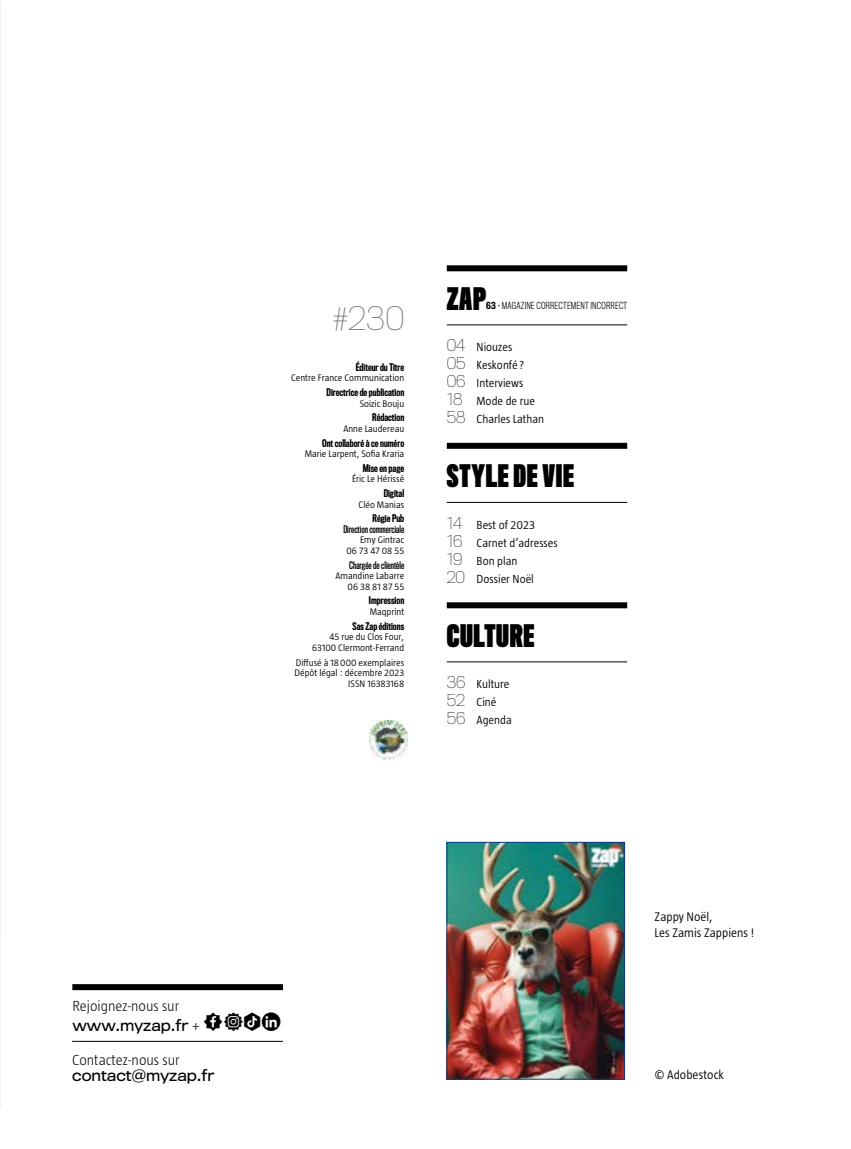
<style>
.page{position:relative;width:851px;height:1149px;background:#fff}
.page>*{position:absolute;margin:0;border:0;box-sizing:border-box;transform-origin:0 0}
.t1{font:100 30px "Titling Gothic FB Normal";color:#706f6f}
.t2{font:700 28.5px "Titling Gothic FB Skyline";letter-spacing:.025em;color:#000}
.t3{font:300 15px "Taz";color:#000}
.t4{font:15px "Titling Gothic FB Normal";color:#000}
.t5{font:300 12.75px/15.8px "Taz";color:#000}
.t6{font:300 12px/18px "Taz";color:#000}
.t7{font:300 9.75px/10.5px "Taz";color:#000;text-align:right}
.t8{font:500 9.75px "Titling Gothic FB Comp";color:#000}
.t9{font:9.75px "Titling Gothic FB Comp Standard";color:#000}
.t10{font:300 9px "Titling Gothic FB Cond";letter-spacing:.02em;color:#000}
.s1{font-weight:500}
.s2{font-family:"Titling Gothic FB Normal";font-weight:100;font-size:15px}
.s3{font-family:"Taz";font-weight:300}
.s4{font-family:"Social Shapes";font-size:16.5px}
</style>
<div class="page">
<div style="left:446px;top:265px;width:181px;height:6px;background:#000"></div>
<hr style="left:446px;top:324px;width:181px;height:1px;background:#000">
<div style="left:446px;top:442px;width:181px;height:6px;background:#000"></div>
<hr style="left:446px;top:502px;width:181px;height:1px;background:#000">
<div style="left:446px;top:602px;width:181px;height:6px;background:#000"></div>
<hr style="left:446px;top:661px;width:181px;height:1px;background:#000">
<svg style="left:72px;top:984px;width:211px;height:5px"></svg>
<hr style="left:72px;top:1040px;width:211px;height:1px;background:#000">
<img style="left:369px;top:720px;width:38px;height:39px">
<img style="left:448px;top:843px;width:174px;height:233px">
<div style="left:446px;top:841px;width:178px;height:237px;border:1px solid #123b82"></div>
<img style="left:0;top:212px;width:1px;height:522px">
<img style="left:0;top:733px;width:1px;height:157px">
<img style="left:0;top:890px;width:1px;height:215px">
<h1 class="t1" style="left:333px;top:301px;width:73px">#230</h1>
<p class="t8" style="left:355px;top:361px;width:50px">Éditeur du Titre</p>
<p class="t7" style="left:291px;top:372px;width:115px">Centre France Communication</p>
<p class="t8" style="left:326px;top:386px;width:79px">Directrice de publication</p>
<p class="t7" style="left:360px;top:398px;width:46px">Soizic Bouju</p>
<p class="t8" style="left:372px;top:412px;width:34px">Rédaction</p>
<p class="t7" style="left:343px;top:423px;width:62px">Anne Laudereau</p>
<p class="t8" style="left:322px;top:437px;width:84px">Ont collaboré à ce numéro</p>
<p class="t7" style="left:305px;top:448px;width:101px">Marie Larpent, Sofia Kraria</p>
<p class="t8" style="left:362px;top:462px;width:43px">Mise en page</p>
<p class="t7" style="left:352px;top:473px;width:54px">Éric Le Hérissé</p>
<p class="t8" style="left:383px;top:487px;width:22px">Digital</p>
<p class="t7" style="left:358px;top:499px;width:47px">Cléo Manias</p>
<p class="t8" style="left:372px;top:513px;width:33px">Régie Pub</p>
<p class="t9" style="left:343px;top:523px;width:62px">Direction commerciale</p>
<p class="t7" style="left:346px;top:534px;width:59px">Emy Gintrac<br>06 73 47 08 55</p>
<p class="t9" style="left:349px;top:559px;width:57px">Chargée de clientèle</p>
<p class="t7" style="left:335px;top:570px;width:70px">Amandine Labarre<br>06 38 81 87 55</p>
<p class="t8" style="left:369px;top:595px;width:37px">Impression</p>
<p class="t7" style="left:370px;top:606px;width:36px">Maqprint</p>
<p class="t8" style="left:352px;top:620px;width:53px">Sas Zap éditions</p>
<p class="t7" style="left:312px;top:631px;width:94px">45 rue du Clos Four,<br>63100 Clermont-Ferrand</p>
<p class="t7" style="left:294px;top:656px;width:111px">Diffusé à 18000 exemplaires<br>Dépôt légal : décembre 2023<br>ISSN 16383168</p>
<h2 class="t2" style="left:446px;top:282px;width:41px">ZAP</h2>
<p class="t10" style="left:486px;top:300px;width:142px"><span class="s1">63</span> • MAGAZINE CORRECTEMENT INCORRECT</p>
<p class="t6" style="left:446px;top:338px;width:99px"><span class="s2">04</span> Niouzes<br><span class="s2">05</span> Keskonfé ?<br><span class="s2">06</span> Interviews<br><span class="s2">18</span> Mode de rue<br><span class="s2">58</span> Charles Lathan</p>
<h2 class="t2" style="left:446px;top:459px;width:128px">STYLE DE VIE</h2>
<p class="t6" style="left:446px;top:515px;width:113px"><span class="s2">14</span> Best of 2023<br><span class="s2">16</span> Carnet d’adresses<br><span class="s2">19</span> Bon plan<br><span class="s2">20</span> Dossier Noël</p>
<h2 class="t2" style="left:446px;top:619px;width:89px">CULTURE</h2>
<p class="t6" style="left:446px;top:674px;width:67px"><span class="s2">36</span> Kulture<br><span class="s2">52</span> Ciné<br><span class="s2">56</span> Agenda</p>
<h3 class="t3" style="left:72px;top:997px;width:108px">Rejoignez-nous sur</h3>
<h3 class="t4" style="left:72px;top:1016px;width:210px">www.myzap.fr <span class="s3">+</span> <span class="s4">IfÍk</span></h3>
<h3 class="t3" style="left:72px;top:1050px;width:109px">Contactez-nous sur</h3>
<h3 class="t4" style="left:72px;top:1066px;width:144px">contact@myzap.fr</h3>
<h3 class="t5" style="left:654px;top:908px;width:101px">Zappy Noël,<br>Les Zamis Zappiens !</h3>
<h3 class="t5" style="left:654px;top:1066px;width:71px">© Adobestock</h3>
</div>
